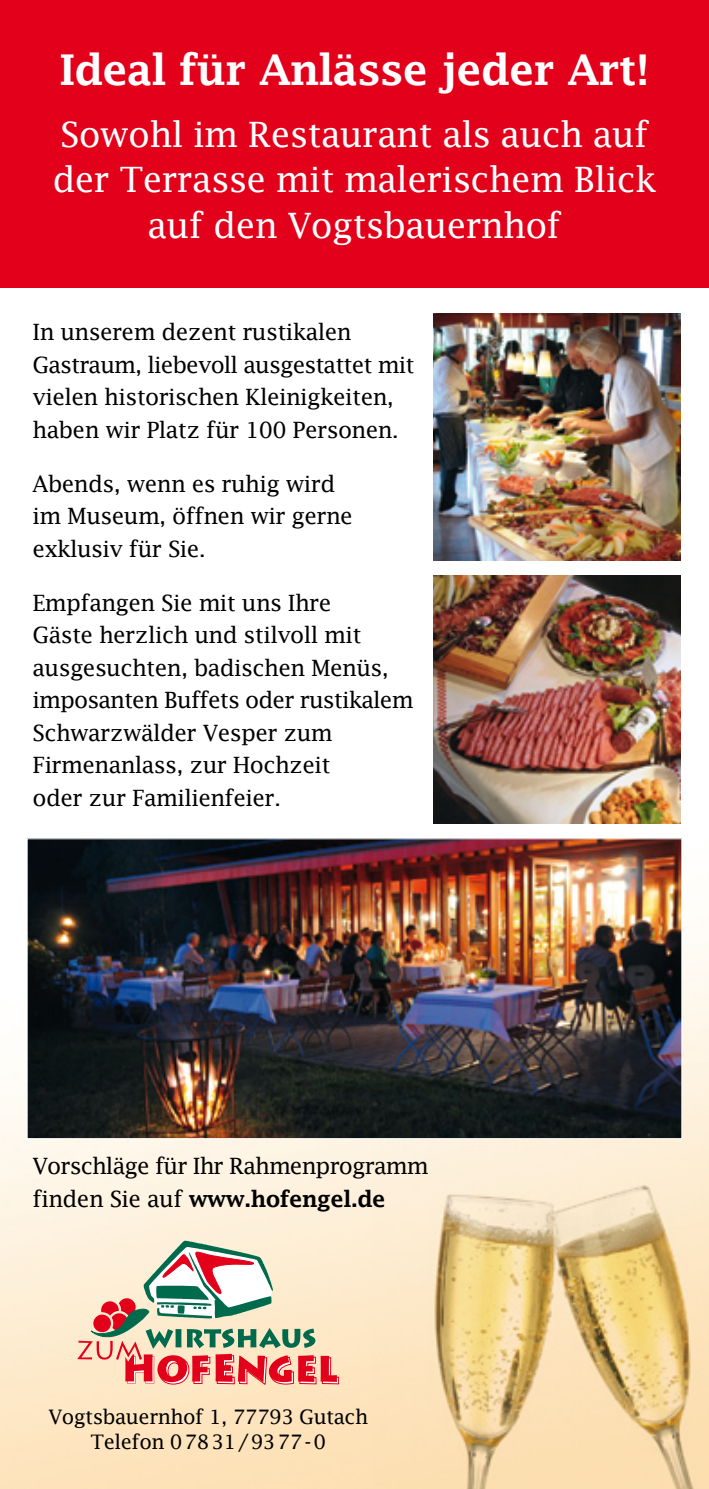
<style>
.page{position:relative;width:709px;height:1489px;background:#fff}
.page>*{position:absolute;margin:0;border:0;box-sizing:border-box;transform-origin:0 0}
.t1{font:600 42.5px "Lucida Fax";letter-spacing:-.02em;color:#fff}
.t2{font:35px/45px "Lucida Fax";letter-spacing:-.02em;color:#fff;text-align:center}
.t3{font:22.5px/32.5px "Lucida Fax";letter-spacing:-.025em;color:#000}
.t4{font:20px/25px "Lucida Fax";letter-spacing:-.025em;color:#000;text-align:center}
.s1{font-weight:600}
</style>
<div class="page">
<img style="left:0;top:313px;width:709px;height:1175px">
<div style="left:0;top:0;width:709px;height:288px;background:#e2001a"></div>
<img style="left:29px;top:840px;width:651px;height:296px">
<img style="left:433px;top:313px;width:247px;height:247px">
<img style="left:433px;top:576px;width:247px;height:247px">
<svg style="left:77px;top:1240px;width:262px;height:144px;background:#dbbbaa"></svg>
<h1 class="t1" style="left:59px;top:45px;width:591px">Ideal für Anlässe jeder Art!</h1>
<h2 class="t2" style="left:52px;top:112px;width:605px">Sowohl im Restaurant als auch auf der Terrasse mit malerischem Blick auf den Vogtsbauernhof</h2>
<p class="t3" style="left:33px;top:316px;width:383px">In unserem dezent rustikalen Gastraum, liebevoll ausgestattet mit vielen historischen Kleinigkeiten, haben wir Platz für 100 Personen.</p>
<p class="t3" style="left:33px;top:467px;width:322px">Abends, wenn es ruhig wird im Museum, öffnen wir gerne exklusiv für Sie.</p>
<p class="t3" style="left:33px;top:586px;width:382px">Empfangen Sie mit uns Ihre<br>Gäste herzlich und stilvoll mit ausgesuchten, badischen Menüs, imposanten Buffets oder rustikalem<br>Schwarzwälder Vesper zum<br>Firmenanlass, zur Hochzeit<br>oder zur Familienfeier.</p>
<p class="t3" style="left:33px;top:1149px;width:397px">Vorschläge für Ihr Rahmenprogramm finden Sie auf <span class="s1">www.hofengel.de</span></p>
<p class="t4" style="left:48px;top:1403px;width:321px">Vogtsbauernhof 1, 77793 Gutach<br>Telefon 07831/9377-0</p>
</div>
